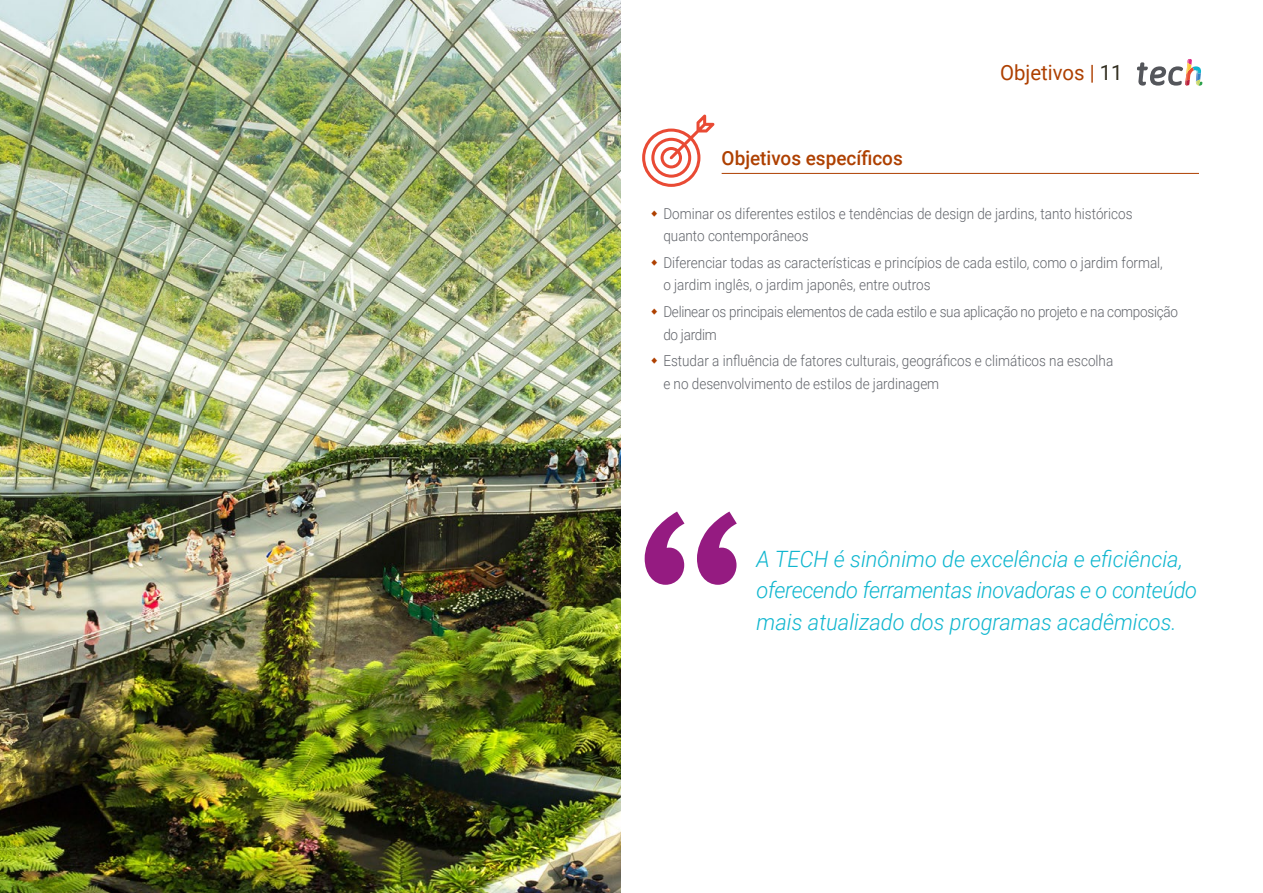
<style>
.page{position:relative;width:1263px;height:893px;background:#fff}
.page>*{position:absolute;margin:0;border:0;box-sizing:border-box;transform-origin:0 0}
.t1{font:italic 300 22.5px/31.5px "Roboto";color:#0fb6cf}
.t2{font:21px "Roboto";color:#ae4000}
.t3{font:500 19.5px "Roboto";color:#ae4000}
.t4{font:300 15px/22.5px "Roboto";color:#61646a;scale:.9 1}
.t5{font:300 15px/22.5px "Roboto";letter-spacing:-.02em;color:#61646a;scale:.9 1}
.s1{color:#312e20}
</style>
<div class="page">
<hr style="left:722px;top:173px;width:477px;height:1px;background:#ae4000">
<img style="left:0;top:0;width:621px;height:893px">
<svg style="left:1137px;top:59px;width:65px;height:27px"></svg>
<svg style="left:645px;top:512px;width:92px;height:73px"></svg>
<svg style="left:642px;top:114px;width:72px;height:73px"></svg>
<h2 class="t2" style="left:1000px;top:57px;width:124px">Objetivos | <span class="s1">11</span></h2>
<h3 class="t3" style="left:722px;top:144px;width:183px">Objetivos específicos</h3>
<p class="t4" style="left:663px;top:201px;width:523px">Dominar os diferentes estilos e tendências de design de jardins, tanto históricos quanto contemporâneos</p>
<p class="t4" style="left:663px;top:251px;width:556px">Diferenciar todas as características e princípios de cada estilo, como o jardim formal, o jardim inglês, o jardim japonês, entre outros</p>
<p class="t5" style="left:663px;top:300px;width:573px">Delinear os principais elementos de cada estilo e sua aplicação no projeto e na composição do jardim</p>
<p class="t4" style="left:663px;top:349px;width:501px">Estudar a influência de fatores culturais, geográficos e climáticos na escolha e no desenvolvimento de estilos de jardinagem</p>
<h1 class="t1" style="left:757px;top:542px;width:442px">A TECH é sinônimo de excelência e eficiência, oferecendo ferramentas inovadoras e o conteúdo mais atualizado dos programas acadêmicos.</h1>
</div>
